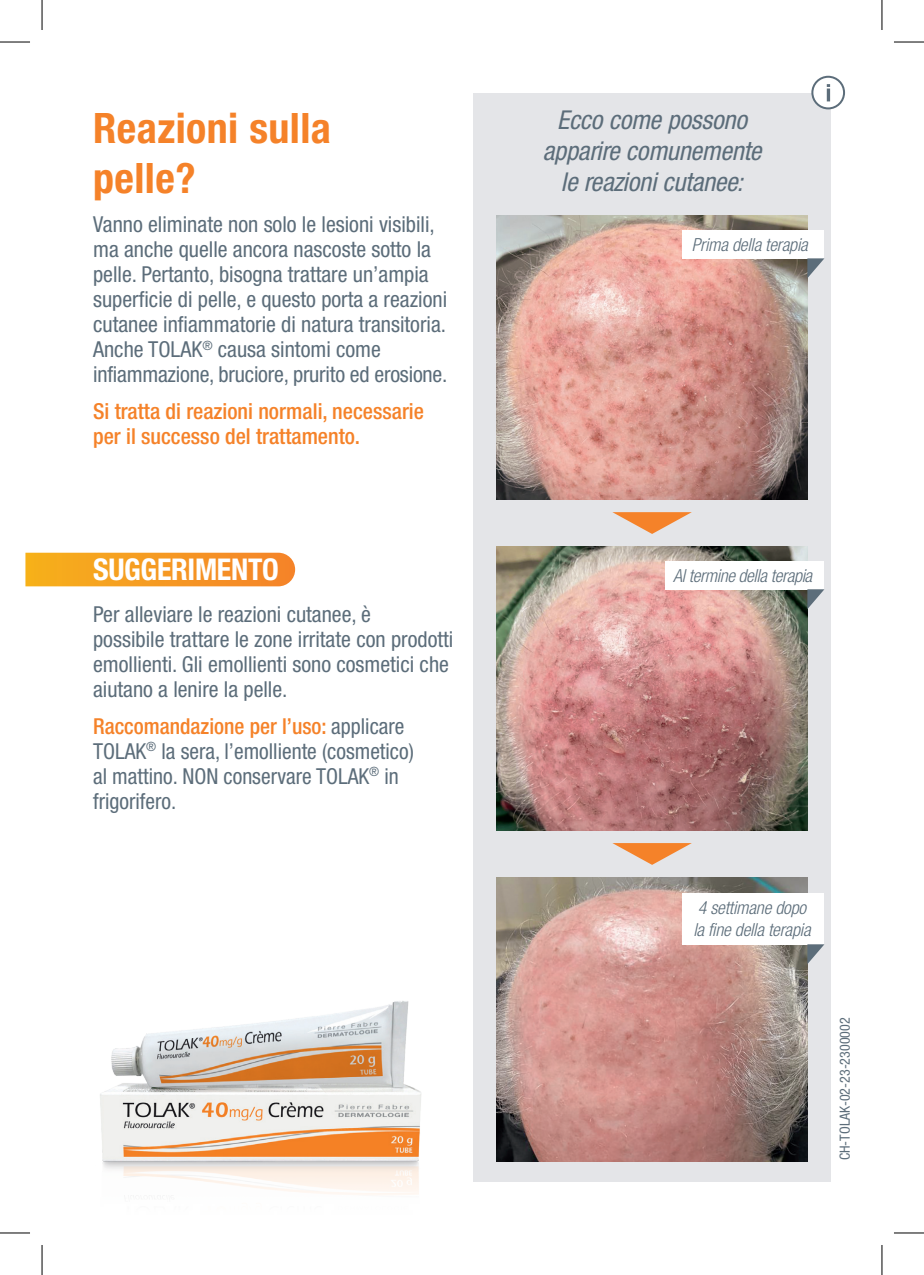
<style>
.page{position:relative;width:924px;height:1275px;background:#fff}
.page>*{position:absolute;margin:0;border:0;box-sizing:border-box;transform-origin:0 0}
.t1{font:700 condensed 42px/50.4px "Helvetica Neue LT Std";letter-spacing:.01em;color:#f58229}
.t2{font:700 condensed 30px "Helvetica Neue LT Std";letter-spacing:-.01em;color:#fff}
.t3{font:italic condensed 26px/31.2px "Helvetica Neue LT Std";letter-spacing:-.01em;color:#5c6d7a;text-align:center}
.t4{font:condensed 22px/25px "Helvetica Neue LT Std";color:#5c6d7a}
.t5{font:500 condensed 22px/25px "Helvetica Neue LT Std";color:#f58229}
.t6{font:italic 300 condensed 18px/21.6px "Helvetica Neue LT Std";letter-spacing:-.01em;color:#5c6d7a}
.t7{font:condensed 14px "Helvetica Neue LT Std";color:#5c6d7a}
.s1{font-weight:500;color:#f58229}
</style>
<div class="page">
<div style="left:473px;top:93px;width:357px;height:1089px;background:#e4e5e8"></div>
<img style="left:496px;top:216px;width:311px;height:284px">
<img style="left:496px;top:547px;width:311px;height:283px">
<img style="left:496px;top:877px;width:311px;height:284px">
<svg style="left:25px;top:553px;width:270px;height:33px;background:#f59b25"></svg>
<svg style="left:811px;top:76px;width:33px;height:33px"></svg>
<div style="left:682px;top:230px;width:142px;height:28px;background:#fff"></div>
<svg style="left:807px;top:258px;width:17px;height:20px"></svg>
<div style="left:665px;top:561px;width:159px;height:28px;background:#fff"></div>
<svg style="left:807px;top:589px;width:17px;height:20px"></svg>
<div style="left:682px;top:893px;width:142px;height:51px;background:#fff"></div>
<svg style="left:807px;top:944px;width:17px;height:20px"></svg>
<svg style="left:612px;top:843px;width:79px;height:22px"></svg>
<svg style="left:612px;top:512px;width:79px;height:22px"></svg>
<img style="left:100px;top:1001px;width:321px;height:194px">
<hr style="left:0;top:42px;width:30px;height:1px;background:#000">
<hr style="left:893px;top:42px;width:30px;height:1px;background:#000">
<hr style="left:0;top:1232px;width:30px;height:1px;background:#000">
<hr style="left:893px;top:1232px;width:30px;height:1px;background:#000">
<hr style="left:42px;top:0;width:1px;height:30px;background:#000">
<hr style="left:42px;top:1245px;width:1px;height:30px;background:#000">
<hr style="left:881px;top:0;width:1px;height:30px;background:#000">
<hr style="left:881px;top:1245px;width:1px;height:30px;background:#000">
<h1 class="t1" style="left:93px;top:102px;width:239px">Reazioni sulla pelle?</h1>
<p class="t4" style="left:93px;top:212px;width:355px">Vanno eliminate non solo le lesioni visibili, ma anche quelle ancora nascoste sotto la pelle. Pertanto, bisogna trattare un’ampia superficie di pelle, e questo porta a reazioni cutanee infiammatorie di natura transitoria.<br>Anche TOLAK<sup>®</sup> causa sintomi come infiammazione, bruciore, prurito ed erosione.</p>
<p class="t5" style="left:93px;top:398px;width:332px">Si tratta di reazioni normali, necessarie per il successo del trattamento.</p>
<h2 class="t2" style="left:93px;top:551px;width:187px">SUGGERIMENTO</h2>
<p class="t4" style="left:93px;top:602px;width:361px">Per alleviare le reazioni cutanee, è<br>possibile trattare le zone irritate con prodotti emollienti. Gli emollienti sono cosmetici che aiutano a lenire la pelle.</p>
<p class="t4" style="left:93px;top:713px;width:322px"><span class="s1">Raccomandazione per l’uso:</span> applicare TOLAK<sup>®</sup> la sera, l’emolliente (cosmetico) al mattino. NON conservare TOLAK<sup>®</sup> in frigorifero.</p>
<p class="t3" style="left:542px;top:104px;width:220px">Ecco come possono apparire comunemente le reazioni cutanee:</p>
<p class="t6" style="left:691px;top:234px;width:117px">Prima della terapia</p>
<p class="t6" style="left:673px;top:565px;width:140px">Al termine della terapia</p>
<p class="t6" style="left:693px;top:897px;width:119px">4 settimane dopo la fine della terapia</p>
<p class="t7" style="left:836px;top:1160px;width:144px;rotate:-90deg">CH-TOLAK-02-23-2300002</p>
</div>
